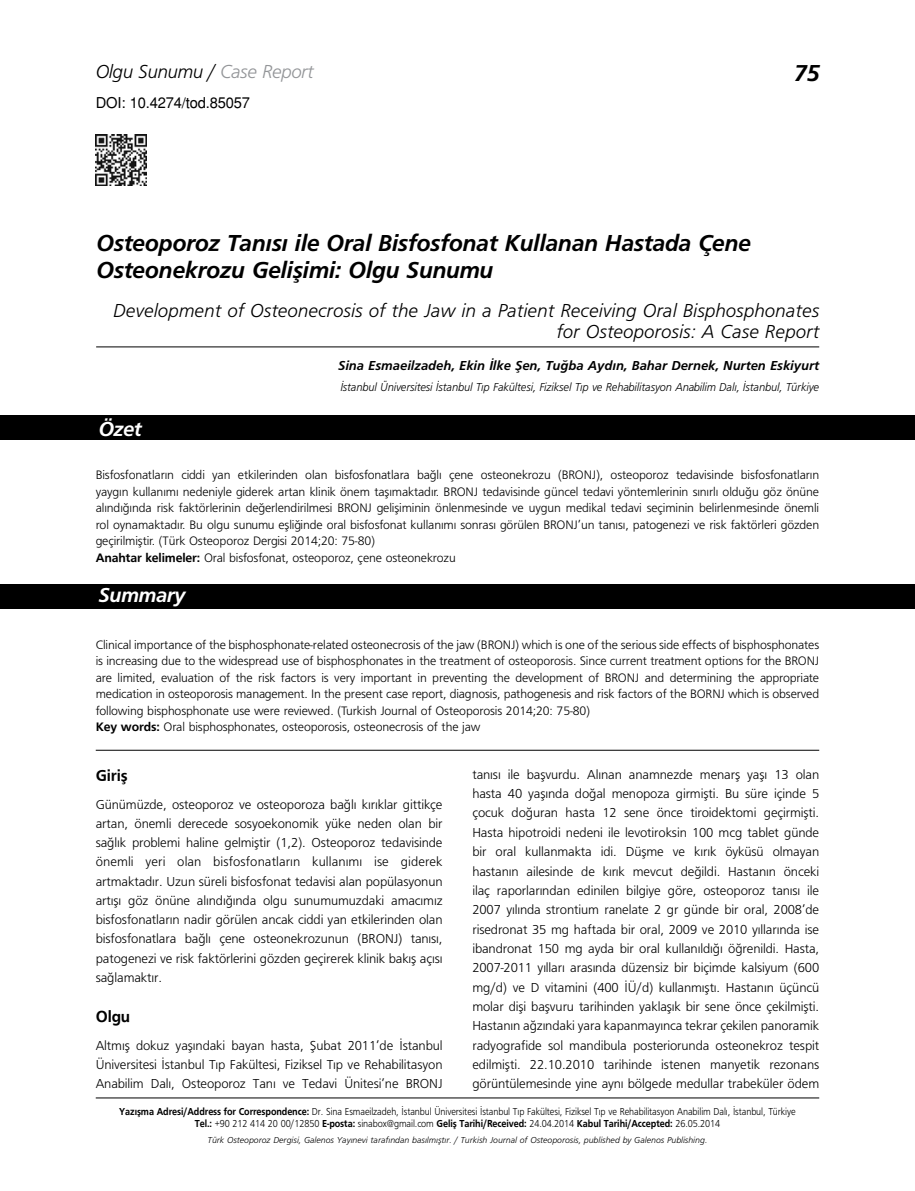
<style>
.page{position:relative;width:915px;height:1191px;background:#fff}
.page>*{position:absolute;margin:0;border:0;box-sizing:border-box;transform-origin:0 0}
.t1{font:24px/27px "Frugal Bold Italic Tr";letter-spacing:-.015em;color:#000}
.t2{font:21px "Frugal Bold Italic Tr";letter-spacing:-.025em;color:#fff}
.t3{font:19.5px/21px "Frugal Italic Tr";color:#000;text-align:right}
.t4{font:19.5px "Frugal Italic Tr";letter-spacing:-.025em;color:#000}
.t5{font:16.5px "Frugal Bold Tr";letter-spacing:-.01em;color:#000}
.t6{font:15px "Helvetica Normal Tr";letter-spacing:-.01em;color:#000}
.t7{font:13.5px/19.4px "Frugal Normal Tr";letter-spacing:-.01em;color:#000;text-align:justify}
.t8{font:13.5px "Frugal Bold Italic Tr";color:#000}
.t9{font:12.75px/16.5px "Frugal Normal Tr";letter-spacing:-.01em;color:#000}
.t10{font:12px "Frugal Italic Tr";letter-spacing:-.01em;color:#000;scale:.95 1}
.t11{font:10.5px/12px "Frugal Normal Tr";letter-spacing:-.01em;color:#000;text-align:center;scale:.9 1}
.t12{font:9px "Frugal Italic Tr";color:#000}
.s1{color:#939598}
.s2{font-family:"Frugal Bold Tr"}
</style>
<div class="page">
<img style="left:96px;top:135px;width:51px;height:51px">
<div style="left:0;top:584px;width:914px;height:25px;background:#000"></div>
<hr style="left:96px;top:346px;width:723px;height:1px;background:#000">
<div style="left:0;top:415px;width:914px;height:25px;background:#000"></div>
<hr style="left:96px;top:1097px;width:723px;height:1px;background:#000">
<hr style="left:96px;top:750px;width:723px;height:1px;background:#000">
<h3 class="t4" style="left:96px;top:60px;width:219px">Olgu Sunumu / <span class="s1">Case Report</span></h3>
<h1 class="t1" style="left:793px;top:59px;width:27px">75</h1>
<p class="t6" style="left:96px;top:94px;width:156px">DOI: 10.4274/tod.85057</p>
<h1 class="t1" style="left:96px;top:229px;width:656px">Osteoporoz Tanısı ile Oral Bisfosfonat Kullanan Hastada Çene<br>Osteonekrozu Gelişimi: Olgu Sunumu</h1>
<h3 class="t3" style="left:113px;top:300px;width:707px">Development of Osteonecrosis of the Jaw in a Patient Receiving Oral Bisphosphonates for Osteoporosis: A Case Report</h3>
<h2 class="t2" style="left:98px;top:417px;width:45px">Özet</h2>
<p class="t8" style="left:338px;top:357px;width:482px">Sina Esmaeilzadeh, Ekin İlke Şen, Tuğba Aydın, Bahar Dernek, Nurten Eskiyurt</p>
<p class="t10" style="left:340px;top:380px;width:505px">İstanbul Üniversitesi İstanbul Tıp Fakültesi, Fiziksel Tıp ve Rehabilitasyon Anabilim Dalı, İstanbul, Türkiye</p>
<p class="t9" style="left:96px;top:467px;width:724px">Bisfosfonatların ciddi yan etkilerinden olan bisfosfonatlara bağlı çene osteonekrozu (BRONJ), osteoporoz tedavisinde bisfosfonatların yaygın kullanımı nedeniyle giderek artan klinik önem taşımaktadır. BRONJ tedavisinde güncel tedavi yöntemlerinin sınırlı olduğu göz önüne alındığında risk faktörlerinin değerlendirilmesi BRONJ gelişiminin önlenmesinde ve uygun medikal tedavi seçiminin belirlenmesinde önemli rol oynamaktadır. Bu olgu sunumu eşliğinde oral bisfosfonat kullanımı sonrası görülen BRONJ’un tanısı, patogenezi ve risk faktörleri gözden geçirilmiştir. (Türk Osteoporoz Dergisi 2014;20: 75-80)<br><span class="s2">Anahtar kelimeler:</span> Oral bisfosfonat, osteoporoz, çene osteonekrozu</p>
<h2 class="t2" style="left:98px;top:582px;width:88px">Summary</h2>
<p class="t9" style="left:96px;top:636px;width:724px">Clinical importance of the bisphosphonate-related osteonecrosis of the jaw (BRONJ) which is one of the serious side effects of bisphosphonates is increasing due to the widespread use of bisphosphonates in the treatment of osteoporosis. Since current treatment options for the BRONJ are limited, evaluation of the risk factors is very important in preventing the development of BRONJ and determining the appropriate medication in osteoporosis management. In the present case report, diagnosis, pathogenesis and risk factors of the BORNJ which is observed following bisphosphonate use were reviewed. (Turkish Journal of Osteoporosis 2014;20: 75-80)<br><span class="s2">Key words:</span> Oral bisphosphonates, osteoporosis, osteonecrosis of the jaw</p>
<p class="t5" style="left:96px;top:766px;width:34px">Giriş</p>
<p class="t7" style="left:96px;top:794px;width:348px">Günümüzde, osteoporoz ve osteoporoza bağlı kırıklar gittikçe artan, önemli derecede sosyoekonomik yüke neden olan bir sağlık problemi haline gelmiştir (1,2). Osteoporoz tedavisinde önemli yeri olan bisfosfonatların kullanımı ise giderek artmaktadır. Uzun süreli bisfosfonat tedavisi alan popülasyonun artışı göz önüne alındığında olgu sunumumuzdaki amacımız bisfosfonatların nadir görülen ancak ciddi yan etkilerinden olan bisfosfonatlara bağlı çene osteonekrozunun (BRONJ) tanısı, patogenezi ve risk faktörlerini gözden geçirerek klinik bakış açısı sağlamaktır.</p>
<p class="t5" style="left:96px;top:1007px;width:36px">Olgu</p>
<p class="t7" style="left:96px;top:1035px;width:348px">Altmış dokuz yaşındaki bayan hasta, Şubat 2011’de İstanbul Üniversitesi İstanbul Tıp Fakültesi, Fiziksel Tıp ve Rehabilitasyon Anabilim Dalı, Osteoporoz Tanı ve Tedavi Ünitesi’ne BRONJ</p>
<p class="t7" style="left:472px;top:764px;width:348px">tanısı ile başvurdu. Alınan anamnezde menarş yaşı 13 olan hasta 40 yaşında doğal menopoza girmişti. Bu süre içinde 5 çocuk doğuran hasta 12 sene önce tiroidektomi geçirmişti.<br>Hasta hipotroidi nedeni ile levotiroksin 100 mcg tablet günde bir oral kullanmakta idi. Düşme ve kırık öyküsü olmayan hastanın ailesinde de kırık mevcut değildi. Hastanın önceki ilaç raporlarından edinilen bilgiye göre, osteoporoz tanısı ile 2007 yılında strontium ranelate 2 gr günde bir oral, 2008’de risedronat 35 mg haftada bir oral, 2009 ve 2010 yıllarında ise ibandronat 150 mg ayda bir oral kullanıldığı öğrenildi. Hasta, 2007-2011 yılları arasında düzensiz bir biçimde kalsiyum (600 mg/d) ve D vitamini (400 İÜ/d) kullanmıştı. Hastanın üçüncü molar dişi başvuru tarihinden yaklaşık bir sene önce çekilmişti.<br>Hastanın ağzındaki yara kapanmayınca tekrar çekilen panoramik radyografide sol mandibula posteriorunda osteonekroz tespit edilmişti. 22.10.2010 tarihinde istenen manyetik rezonans görüntülemesinde yine aynı bölgede medullar trabeküler ödem</p>
<p class="t11" style="left:119px;top:1105px;width:752px"><span class="s2">Yaz›flma Adresi/Address for Correspondence:</span> Dr. Sina Esmaeilzadeh, İstanbul Üniversitesi İstanbul Tıp Fakültesi, Fiziksel Tıp ve Rehabilitasyon Anabilim Dalı, İstanbul, Türkiye<br><span class="s2">Tel.:</span> +90 212 414 20 00/12850 <span class="s2">E-posta:</span> sinabox@gmail.com <span class="s2">Geliş Tarihi/Received:</span> 24.04.2014 <span class="s2">Kabul Tarihi/Accepted:</span> 26.05.2014</p>
<p class="t12" style="left:207px;top:1134px;width:501px">Türk Osteoporoz Dergisi, Galenos Yayınevi taraf›ndan bas›lm›flt›r. / Turkish Journal of Osteoporosis, published by Galenos Publishing.</p>
</div>
